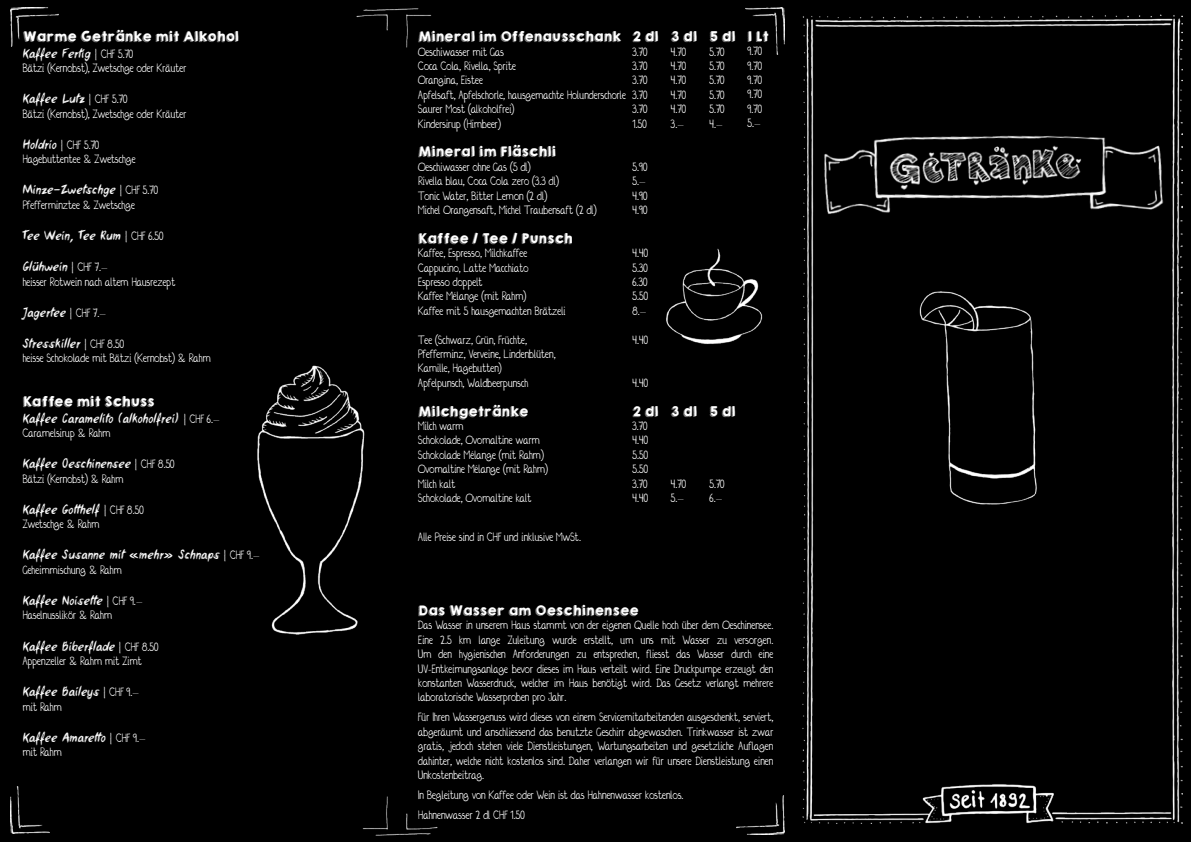
<style>
.page{position:relative;width:1191px;height:842px;background:#000}
.page>*{position:absolute;margin:0;border:0;box-sizing:border-box;transform-origin:0 0}
.t1{font:14px "beermoney";color:#fff}
.t2{font:12px/14.4px "Irregularis";color:#fff}
.t3{font:12px "KGHAPPY";color:#fff}
.s1{font-family:"Irregularis";font-size:12px}
.s2{font-family:"beermoney";font-size:14px}
</style>
<div class="page">
<img style="left:802px;top:14px;width:380px;height:810px">
<img style="left:816px;top:118px;width:352px;height:121px">
<img style="left:913px;top:288px;width:129px;height:221px">
<img style="left:257px;top:365px;width:108px;height:270px">
<img style="left:666px;top:248px;width:97px;height:96px">
<img style="left:10px;top:786px;width:40px;height:48px">
<img style="left:362px;top:796px;width:76px;height:40px">
<img style="left:737px;top:795px;width:47px;height:39px">
<img style="left:11px;top:7px;width:47px;height:39px">
<img style="left:745px;top:7px;width:39px;height:48px">
<img style="left:356px;top:8px;width:76px;height:40px">
<p class="t3" style="left:23px;top:27px;width:218px">Warme Getränke mit Alkohol</p>
<p class="t1" style="left:23px;top:43px;width:112px">Kaffee Fertig <span class="s1">| CHF 5.70</span></p>
<p class="t2" style="left:23px;top:62px;width:165px">Bätzi (Kernobst), Zwetschge oder Kräuter</p>
<p class="t1" style="left:23px;top:89px;width:106px">Kaffee Lutz <span class="s1">| CHF 5.70</span></p>
<p class="t2" style="left:23px;top:107px;width:165px">Bätzi (Kernobst), Zwetschge oder Kräuter</p>
<p class="t2" style="left:23px;top:138px;width:114px"><span class="s2">Holdrio</span> | CHF 5.70<br>Hagebuttentee &amp; Zwetschge</p>
<p class="t1" style="left:23px;top:180px;width:137px">Minze-Zwetschge <span class="s1">| CHF 5.70</span></p>
<p class="t2" style="left:23px;top:198px;width:114px">Pfefferminztee &amp; Zwetschge</p>
<p class="t1" style="left:23px;top:226px;width:143px">Tee Wein, Tee Rum <span class="s1">| CHF 6.50</span></p>
<p class="t1" style="left:23px;top:257px;width:86px">Glühwein <span class="s1">| CHF 7.–</span></p>
<p class="t2" style="left:23px;top:275px;width:154px">heisser Rotwein nach altem Hausrezept</p>
<p class="t1" style="left:23px;top:303px;width:85px">Jagertee <span class="s1">| CHF 7.–</span></p>
<p class="t1" style="left:23px;top:334px;width:103px">Stresskiller <span class="s1">| CHF 8.50</span></p>
<p class="t2" style="left:23px;top:352px;width:190px">heisse Schokolade mit Bätzi (Kernobst) &amp; Rahm</p>
<p class="t3" style="left:23px;top:392px;width:133px">Kaffee mit Schuss</p>
<p class="t1" style="left:23px;top:408px;width:198px">Kaffee Caramelito (alkoholfrei) <span class="s1">| CHF 6.–</span></p>
<p class="t2" style="left:23px;top:426px;width:89px">Caramelsirup &amp; Rahm</p>
<p class="t1" style="left:23px;top:454px;width:154px">Kaffee Oeschinensee <span class="s1">| CHF 8.50</span></p>
<p class="t2" style="left:23px;top:472px;width:102px">Bätzi (Kernobst) &amp; Rahm</p>
<p class="t1" style="left:23px;top:499px;width:123px">Kaffee Gotthelf <span class="s1">| CHF 8.50</span></p>
<p class="t2" style="left:23px;top:518px;width:78px">Zwetschge &amp; Rahm</p>
<p class="t1" style="left:23px;top:545px;width:238px">Kaffee Susanne mit «mehr» Schnaps <span class="s1">| CHF 9.–</span></p>
<p class="t2" style="left:23px;top:563px;width:101px">Geheimmischung &amp; Rahm</p>
<p class="t1" style="left:23px;top:591px;width:121px">Kaffee Noisette <span class="s1">| CHF 9.–</span></p>
<p class="t2" style="left:23px;top:609px;width:91px">Haselnusslikör &amp; Rahm</p>
<p class="t1" style="left:23px;top:636px;width:138px">Kaffee Biberflade <span class="s1">| CHF 8.50</span></p>
<p class="t2" style="left:23px;top:654px;width:121px">Appenzeller &amp; Rahm mit Zimt</p>
<p class="t1" style="left:23px;top:682px;width:118px">Kaffee Baileys <span class="s1">| CHF 9.–</span></p>
<p class="t2" style="left:23px;top:700px;width:41px">mit Rahm</p>
<p class="t1" style="left:23px;top:727px;width:124px">Kaffee Amaretto <span class="s1">| CHF 9.–</span></p>
<p class="t2" style="left:23px;top:746px;width:41px">mit Rahm</p>
<p class="t3" style="left:418px;top:27px;width:205px">Mineral im Offenausschank</p>
<p class="t2" style="left:418px;top:45px;width:209px">Oeschiwasser mit Gas<br>Coca Cola, Rivella, Sprite<br>Orangina, Eistee<br>Apfelsaft, Apfelschorle, hausgemachte Holunderschorle<br>Saurer Most (alkoholfrei)<br>Kindersirup (Himbeer)</p>
<p class="t3" style="left:418px;top:142px;width:139px">Mineral im Fläschli</p>
<p class="t2" style="left:418px;top:160px;width:180px">Oeschiwasser ohne Gas (5 dl)<br>Rivella blau, Coca Cola zero (3.3 dl)<br>Tonic Water, Bitter Lemon (2 dl)<br>Michel Orangensaft, Michel Traubensaft (2 dl)</p>
<p class="t3" style="left:418px;top:229px;width:156px">Kaffee / Tee / Punsch</p>
<p class="t2" style="left:418px;top:247px;width:149px">Kaffee, Espresso, Milchkaffee<br>Cappucino, Latte Macchiato<br>Espresso doppelt<br>Kaffee Mélange (mit Rahm)<br>Kaffee mit 5 hausgemachten Brätzeli</p>
<p class="t2" style="left:418px;top:333px;width:139px">Tee (Schwarz, Grün, Früchte,<br>Pfefferminz, Verveine, Lindenblüten,<br>Kamille, Hagebutten)<br>Apfelpunsch, Waldbeerpunsch</p>
<p class="t3" style="left:418px;top:402px;width:112px">Milchgetränke</p>
<p class="t2" style="left:418px;top:420px;width:131px">Milch warm<br>Schokolade, Ovomaltine warm<br>Schokolade Mélange (mit Rahm)<br>Ovomaltine Mélange (mit Rahm)<br>Milch kalt<br>Schokolade, Ovomaltine kalt</p>
<p class="t3" style="left:632px;top:27px;width:28px">2 dl</p>
<p class="t2" style="left:632px;top:45px;width:17px;text-align:justify">3.70<br>3.70<br>3.70<br>3.70<br>3.70<br>1.50</p>
<p class="t2" style="left:632px;top:160px;width:17px">5.90<br>5.–<br>4.90<br>4.90</p>
<p class="t2" style="left:632px;top:247px;width:17px;text-align:justify">4.40<br>5.30<br>6.30<br>5.50<br>8.–</p>
<p class="t2" style="left:632px;top:333px;width:17px">4.40</p>
<p class="t2" style="left:632px;top:376px;width:17px">4.40</p>
<p class="t3" style="left:632px;top:402px;width:28px">2 dl</p>
<p class="t2" style="left:632px;top:420px;width:17px;text-align:justify">3.70<br>4.40<br>5.50<br>5.50<br>3.70<br>4.40</p>
<p class="t2" style="left:418px;top:530px;width:164px">Alle Preise sind in CHF und inklusive MwSt.</p>
<p class="t3" style="left:671px;top:27px;width:27px">3 dl</p>
<p class="t2" style="left:671px;top:45px;width:17px;text-align:justify">4.70<br>4.70<br>4.70<br>4.70<br>4.70<br>3.–</p>
<p class="t3" style="left:671px;top:402px;width:27px">3 dl</p>
<p class="t2" style="left:671px;top:477px;width:17px">4.70<br>5.–</p>
<p class="t3" style="left:709px;top:27px;width:27px">5 dl</p>
<p class="t2" style="left:709px;top:45px;width:17px;text-align:justify">5.70<br>5.70<br>5.70<br>5.70<br>5.70<br>4.–</p>
<p class="t3" style="left:747px;top:27px;width:23px">1 Lt</p>
<p class="t2" style="left:747px;top:45px;width:16px;text-align:justify">9.70<br>9.70<br>9.70<br>9.70<br>9.70<br>5.–</p>
<p class="t3" style="left:709px;top:402px;width:27px">5 dl</p>
<p class="t2" style="left:709px;top:477px;width:17px">5.70<br>6.–</p>
<p class="t3" style="left:418px;top:601px;width:222px">Das Wasser am Oeschinensee</p>
<p class="t2" style="left:418px;top:619px;width:357px;text-align:justify">Das Wasser in unserem Haus stammt von der eigenen Quelle hoch über dem Oeschinensee.<br>Eine 2.5 km lange Zuleitung wurde erstellt, um uns mit Wasser zu versorgen.<br>Um den hygienischen Anforderungen zu entsprechen, fliesst das Wasser durch eine UV-Entkeimungsanlage bevor dieses im Haus verteilt wird. Eine Druckpumpe erzeugt den konstanten Wasserdruck, welcher im Haus benötigt wird. Das Gesetz verlangt mehrere laboratorische Wasserproben pro Jahr.</p>
<p class="t2" style="left:418px;top:711px;width:357px;text-align:justify">Für Ihren Wassergenuss wird dieses von einem Servicemitarbeitenden ausgeschenkt, serviert, abgeräumt und anschliessend das benutzte Geschirr abgewaschen. Trinkwasser ist zwar gratis, jedoch stehen viele Dienstleistungen, Wartungsarbeiten und gesetzliche Auflagen dahinter, welche nicht kostenlos sind. Daher verlangen wir für unsere Dienstleistung einen Unkostenbeitrag.</p>
<p class="t2" style="left:418px;top:786px;width:267px;line-height:20.1px">In Begleitung von Kaffee oder Wein ist das Hahnenwasser kostenlos.<br>Hahnenwasser 2 dl CHF 1.50</p>
</div>
